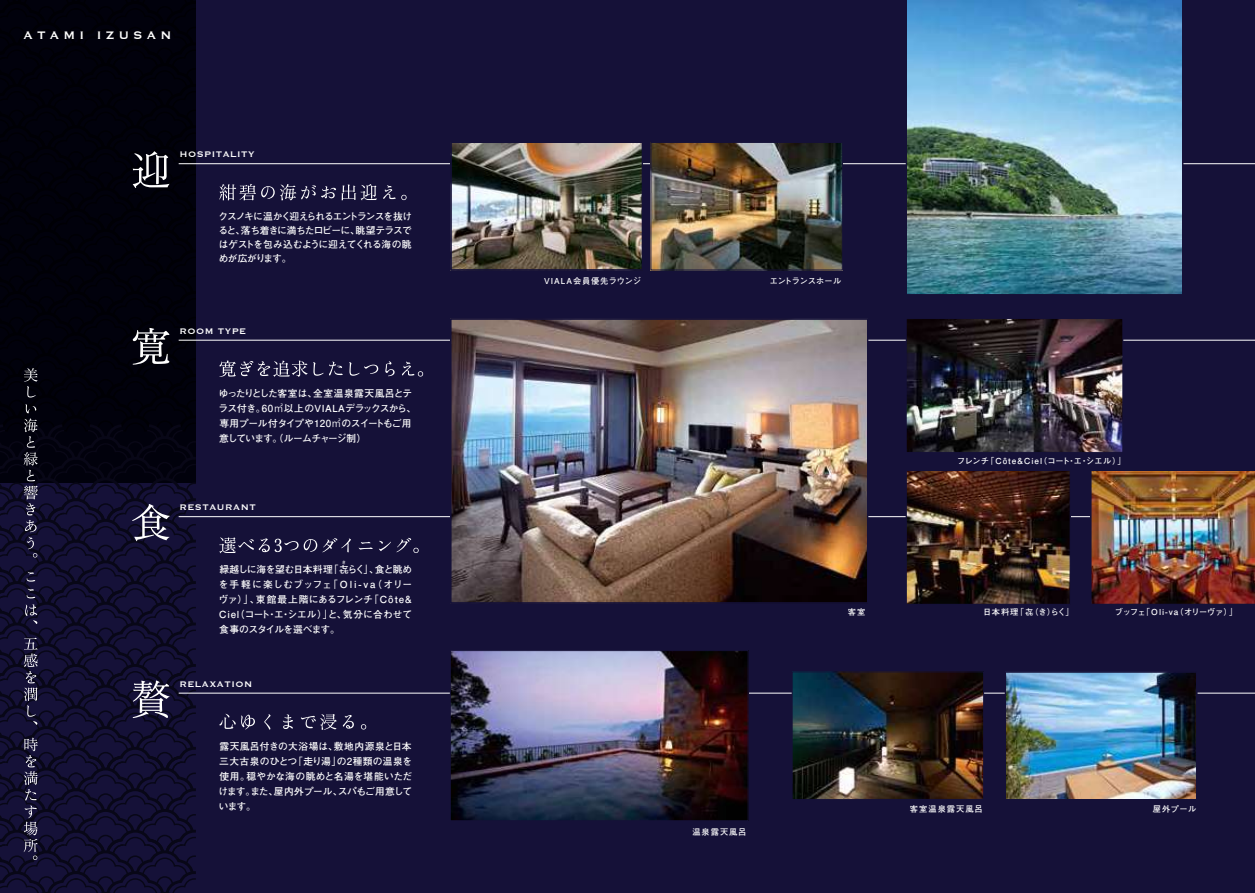
<style>
.page{position:relative;width:1255px;height:893px;background:#fff}
.page>*{position:absolute;margin:0;border:0;box-sizing:border-box;transform-origin:0 0}
.t1{font:14.1px "Copperplate";letter-spacing:.295em;color:#fff}
.t2{font:10.5px "Copperplate";letter-spacing:.05em;color:#fff}
.t3{font:700 9.75px/15px "Futo Go B101 Pr 5";letter-spacing:-.04em;color:#fff;text-align:justify}
.t4{font:700 8.25px "Futo Go B101 Pr 5";letter-spacing:.085em;color:#fff}
.t5{font:700 8.25px "Futo Go B101 Pr 5";letter-spacing:.045em;color:#fff}
.t6{font:700 8.25px "Futo Go B101 Pr 5";letter-spacing:-.045em;color:#fff}
.t7{font:700 8.25px "Futo Go B101 Pr 5";letter-spacing:-.02em;color:#fff}
.t8{font:700 8.25px "Futo Go B101 Pr 5";letter-spacing:.12em;color:#fff}
.t9{font:700 4.2px "Futo Go B101 Pr 5";color:#fff}
.s1{font-family:"Koz Go Pro";font-weight:400}
</style>
<div class="page">
<div style="left:0;top:0;width:1254px;height:893px;background:#151138"></div>
<hr style="left:179px;top:693px;width:1075px;height:1px;background:#fff">
<hr style="left:179px;top:516px;width:1075px;height:1px;background:#fff">
<hr style="left:179px;top:340px;width:1075px;height:1px;background:#fff">
<hr style="left:179px;top:163px;width:1075px;height:1px;background:#fff">
<svg style="left:219px;top:184px;width:158px;height:16px"></svg>
<svg style="left:383px;top:185px;width:12px;height:14px"></svg>
<svg style="left:401px;top:195px;width:5px;height:5px"></svg>
<svg style="left:219px;top:360px;width:104px;height:17px"></svg>
<svg style="left:329px;top:362px;width:13px;height:13px"></svg>
<svg style="left:349px;top:362px;width:29px;height:14px"></svg>
<svg style="left:385px;top:361px;width:9px;height:15px"></svg>
<svg style="left:402px;top:361px;width:21px;height:16px"></svg>
<svg style="left:219px;top:537px;width:79px;height:16px"></svg>
<svg style="left:304px;top:538px;width:47px;height:14px"></svg>
<svg style="left:359px;top:542px;width:14px;height:8px"></svg>
<svg style="left:379px;top:538px;width:39px;height:15px"></svg>
<svg style="left:219px;top:714px;width:36px;height:15px"></svg>
<svg style="left:264px;top:714px;width:6px;height:16px"></svg>
<svg style="left:283px;top:714px;width:10px;height:15px"></svg>
<svg style="left:301px;top:714px;width:36px;height:16px"></svg>
<svg style="left:343px;top:715px;width:11px;height:14px"></svg>
<svg style="left:361px;top:724px;width:5px;height:5px"></svg>
<svg style="left:0;top:0;width:196px;height:893px"></svg>
<img style="left:1007px;top:674px;width:187px;height:124px">
<img style="left:453px;top:144px;width:187px;height:124px">
<img style="left:452px;top:652px;width:294px;height:167px">
<img style="left:452px;top:321px;width:413px;height:280px">
<img style="left:652px;top:144px;width:188px;height:124px">
<img style="left:793px;top:673px;width:189px;height:125px">
<img style="left:907px;top:320px;width:214px;height:131px">
<img style="left:908px;top:472px;width:160px;height:130px">
<div style="left:1004px;top:671px;width:193px;height:129px;border:1px solid #151138"></div>
<img style="left:905px;top:0;width:277px;height:294px">
<div style="left:450px;top:142px;width:192px;height:128px;border:1px solid #151138"></div>
<div style="left:450px;top:650px;width:298px;height:171px;border:1px solid #151138"></div>
<div style="left:450px;top:318px;width:418px;height:285px;border:1px solid #151138"></div>
<div style="left:650px;top:142px;width:192px;height:128px;border:1px solid #151138"></div>
<div style="left:791px;top:671px;width:193px;height:129px;border:1px solid #151138"></div>
<div style="left:905px;top:318px;width:218px;height:135px;border:1px solid #151138"></div>
<img style="left:1090px;top:471px;width:164px;height:133px">
<div style="left:905px;top:470px;width:165px;height:135px;border:1px solid #151138"></div>
<h1 class="t1" style="left:23px;top:26px;width:149px">ATAMI IZUSAN</h1>
<p class="t2" style="left:179px;top:148px;width:77px">HOSPITALITY</p>
<p class="t3" style="left:218px;top:209px;width:195px;line-height:13.8px">クスノキに温かく迎えられるエントランスを抜けると、落ち着きに満ちたロビーに、眺望テラスではゲストを包み込むように迎えてくれる海の眺めが広がります。</p>
<p class="t2" style="left:179px;top:324px;width:68px">ROOM TYPE</p>
<p class="t3" style="left:219px;top:385px;width:199px;text-align:left">ゆったりとした客室は、全室温泉露天風呂とテラス付き。60<span class="s1">㎡</span>以上のVIALAデラックスから、専用プール付タイプや120<span class="s1">㎡</span>のスイートもご用意しています。（ルームチャージ制）</p>
<p class="t2" style="left:179px;top:501px;width:78px">RESTAURANT</p>
<p class="t9" style="left:342px;top:559px;width:6px">き</p>
<p class="t3" style="left:219px;top:562px;width:195px">緑越しに海を望む日本料理「㐂らく」、食と眺めを手軽に楽しむブッフェ「Oli-va（オリーヴァ）」、東館最上階にあるフレンチ「Côte&amp; Ciel（コート・エ・シエル）」と、気分に合わせて食事のスタイルを選べます。</p>
<p class="t2" style="left:179px;top:677px;width:74px">RELAXATION</p>
<p class="t3" style="left:219px;top:738px;width:195px">露天風呂付きの大浴場は、敷地内源泉と日本三大古泉のひとつ「走り湯」の2種類の温泉を使用。穏やかな海の眺めと名湯を堪能いただけます。また、屋内外プール、スパもご用意しています。</p>
<p class="t4" style="left:544px;top:274px;width:99px">VIALA会員優先ラウンジ</p>
<p class="t7" style="left:769px;top:274px;width:73px">エントランスホール</p>
<p class="t5" style="left:957px;top:454px;width:170px">フレンチ「Côte&amp;Ciel（コート・エ・シエル）」</p>
<p class="t4" style="left:847px;top:605px;width:19px">客室</p>
<p class="t4" style="left:983px;top:605px;width:92px">日本料理「㐂（き）らく」</p>
<p class="t6" style="left:1114px;top:605px;width:124px">ブッフェ「Oli-va（オリーヴァ）」</p>
<p class="t4" style="left:692px;top:825px;width:56px">温泉露天風呂</p>
<p class="t8" style="left:909px;top:802px;width:74px">客室温泉露天風呂</p>
<p class="t4" style="left:1152px;top:802px;width:45px">屋外プール</p>
</div>
